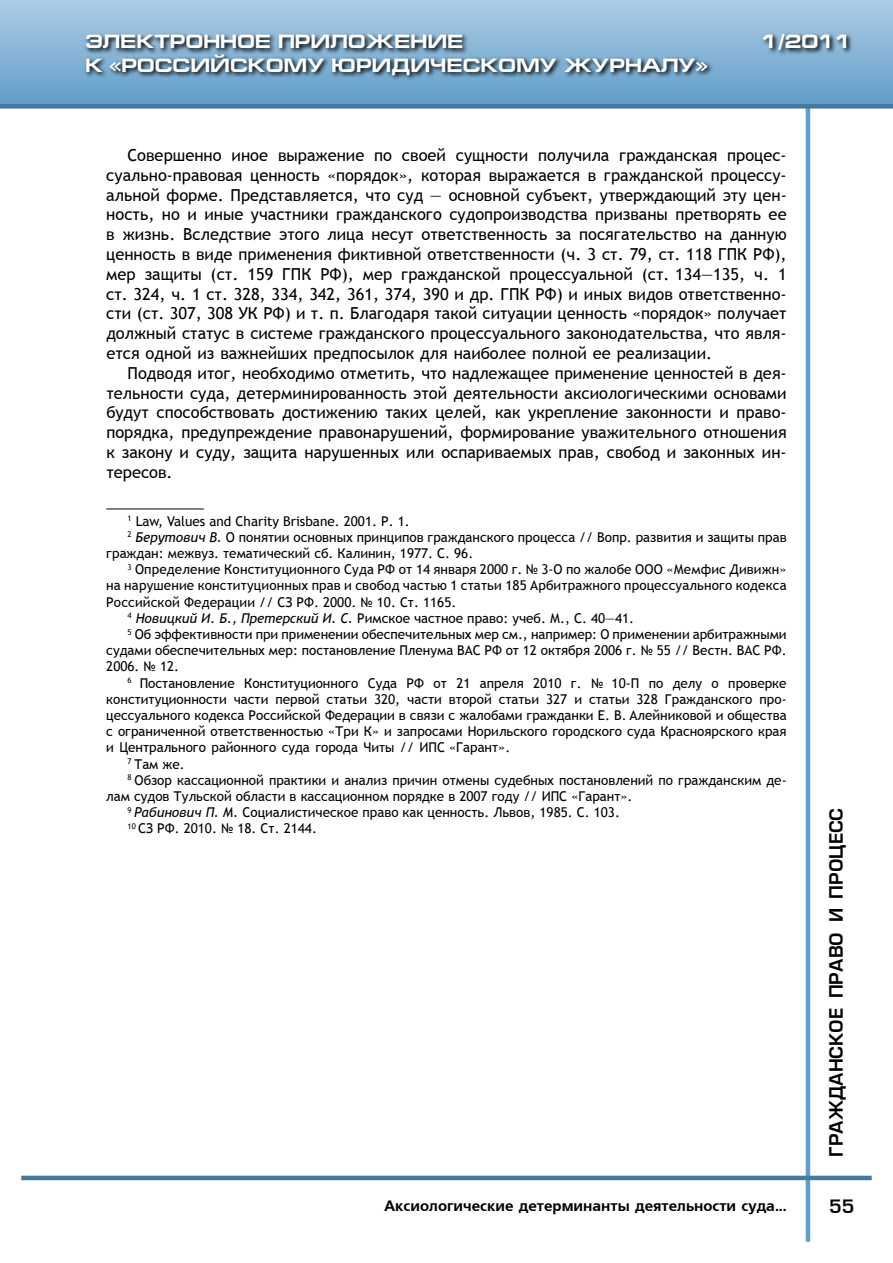
<style>
.page{position:relative;width:893px;height:1263px;background:#fff}
.page>*{position:absolute;margin:0;border:0;box-sizing:border-box;transform-origin:0 0}
.t1{font:700 19.5px "Europe Ext";color:#fff}
.t2{font:18px "Europe Demi Normal";color:#000}
.t3{font:16.5px/19.8px "Trebuchet MS";color:#000;text-align:justify}
.t4{font:15px "Free Set Bold Cyrillic";color:#000}
.t5{font:13.5px "Trebuchet MS";color:#000}
.s1{font-style:italic}
</style>
<div class="page">
<hr style="left:806px;top:91px;width:4px;height:1151px;background:#5f9ec9">
<hr style="left:21px;top:1176px;width:851px;height:4px;background:#4279a0">
<div style="left:0;top:0;width:893px;height:106px;background:linear-gradient(to bottom,#aecce4,#619dc9)"></div>
<div style="left:0;top:104px;width:893px;height:5px;background:#4279a0"></div>
<svg style="left:83px;top:31px;width:769px;height:50px;background:#6c91ad"></svg>
<hr style="left:106px;top:509px;width:98px;height:1px;background:#000">
<h1 class="t1" style="left:85px;top:31px;width:380px">ЭЛЕКТРОННОЕ ПРИЛОЖЕНИЕ</h1>
<h1 class="t1" style="left:761px;top:31px;width:92px">1/2011</h1>
<h1 class="t1" style="left:85px;top:54px;width:624px">К «РОССИЙСКОМУ ЮРИДИЧЕСКОМУ ЖУРНАЛУ»</h1>
<p class="t3" style="left:106px;top:145px;width:682px;text-indent:21px">Совершенно иное выражение по своей сущности получила гражданская процес&shy;суально-правовая ценность «порядок», которая выражается в гражданской процессу&shy;альной форме. Представляется, что суд — основной субъект, утверждающий эту цен&shy;ность, но и иные участники гражданского судопроизводства призваны претворять ее в жизнь. Вследствие этого лица несут ответственность за посягательство на данную ценность в виде применения фиктивной ответственности (ч. 3 ст. 79, ст. 118 ГПК РФ), мер защиты (ст. 159 ГПК РФ), мер гражданской процессуальной (ст. 134―135, ч. 1 ст. 324, ч. 1 ст. 328, 334, 342, 361, 374, 390 и др. ГПК РФ) и иных видов ответственно&shy;сти (ст. 307, 308 УК РФ) и т. п. Благодаря такой ситуации ценность «порядок» получает должный статус в системе гражданского процессуального законодательства, что явля&shy;ется одной из важнейших предпосылок для наиболее полной ее реализации.</p>
<p class="t3" style="left:106px;top:363px;width:682px;text-indent:21px">Подводя итог, необходимо отметить, что надлежащее применение ценностей в дея&shy;тельности суда, детерминированность этой деятельности аксиологическими основами будут способствовать достижению таких целей, как укрепление законности и право&shy;порядка, предупреждение правонарушений, формирование уважительного отношения к закону и суду, защита нарушенных или оспариваемых прав, свобод и законных ин&shy;тересов.</p>
<p class="t5" style="left:128px;top:513px;width:284px"><sup>1</sup> Law, Values and Charity Brisbane. 2001. Р. 1.</p>
<p class="t5" style="left:128px;top:529px;width:661px"><sup>2</sup> <span class="s1">Берутович В.</span> О понятии основных принципов гражданского процесса // Вопр. развития и защиты прав</p>
<p class="t5" style="left:106px;top:545px;width:368px">граждан: межвуз. тематический сб. Калинин, 1977. С. 96.</p>
<p class="t5" style="left:128px;top:561px;width:661px"><sup>3</sup> Определение Конституционного Суда РФ от 14 января 2000 г. № 3-О по жалобе ООО «Мемфис Дивижн»</p>
<p class="t5" style="left:106px;top:578px;width:682px">на нарушение конституционных прав и свобод частью 1 статьи 185 Арбитражного процессуального кодекса</p>
<p class="t5" style="left:106px;top:594px;width:352px">Российской Федерации // СЗ РФ. 2000. № 10. Ст. 1165.</p>
<p class="t5" style="left:128px;top:610px;width:508px"><sup>4</sup> <span class="s1">Новицкий И. Б., Претерский И. С.</span> Римское частное право: учеб. М., С. 40—41.</p>
<p class="t5" style="left:128px;top:626px;width:661px"><sup>5</sup> Об эффективности при применении обеспечительных мер см., например: О применении арбитражными</p>
<p class="t5" style="left:106px;top:642px;width:682px">судами обеспечительных мер: постановление Пленума ВАС РФ от 12 октября 2006 г. № 55 // Вестн. ВАС РФ.</p>
<p class="t5" style="left:106px;top:659px;width:74px">2006. № 12.</p>
<p class="t5" style="left:128px;top:675px;width:661px"><sup>6</sup> Постановление Конституционного Суда РФ от 21 апреля 2010 г. № 10-П по делу о проверке</p>
<p class="t5" style="left:106px;top:691px;width:682px">конституционности части первой статьи 320, части второй статьи 327 и статьи 328 Гражданского про-</p>
<p class="t5" style="left:106px;top:707px;width:682px">цессуального кодекса Российской Федерации в связи с жалобами гражданки Е. В. Алейниковой и общества</p>
<p class="t5" style="left:106px;top:723px;width:682px">с ограниченной ответственностью «Три К» и запросами Норильского городского суда Красноярского края</p>
<p class="t5" style="left:106px;top:740px;width:406px">и Центрального районного суда города Читы // ИПС «Гарант».</p>
<p class="t5" style="left:128px;top:756px;width:59px"><sup>7</sup> Там же.</p>
<p class="t5" style="left:128px;top:772px;width:661px"><sup>8</sup> Обзор кассационной практики и анализ причин отмены судебных постановлений по гражданским де-</p>
<p class="t5" style="left:106px;top:788px;width:528px">лам судов Тульской области в кассационном порядке в 2007 году // ИПС «Гарант».</p>
<p class="t5" style="left:128px;top:804px;width:494px"><sup>9</sup> <span class="s1">Рабинович П. М.</span> Социалистическое право как ценность. Львов, 1985. С. 103.</p>
<p class="t5" style="left:128px;top:821px;width:191px"><sup>10</sup> СЗ РФ. 2010. № 18. Ст. 2144.</p>
<p class="t4" style="left:384px;top:1197px;width:404px">Аксиологические детерминанты деятельности суда...</p>
<h2 class="t2" style="left:826px;top:1157px;width:350px;rotate:-90deg">гражданское право и процесс</h2>
<h2 class="t2" style="left:829px;top:1196px;width:27px">55</h2>
</div>
